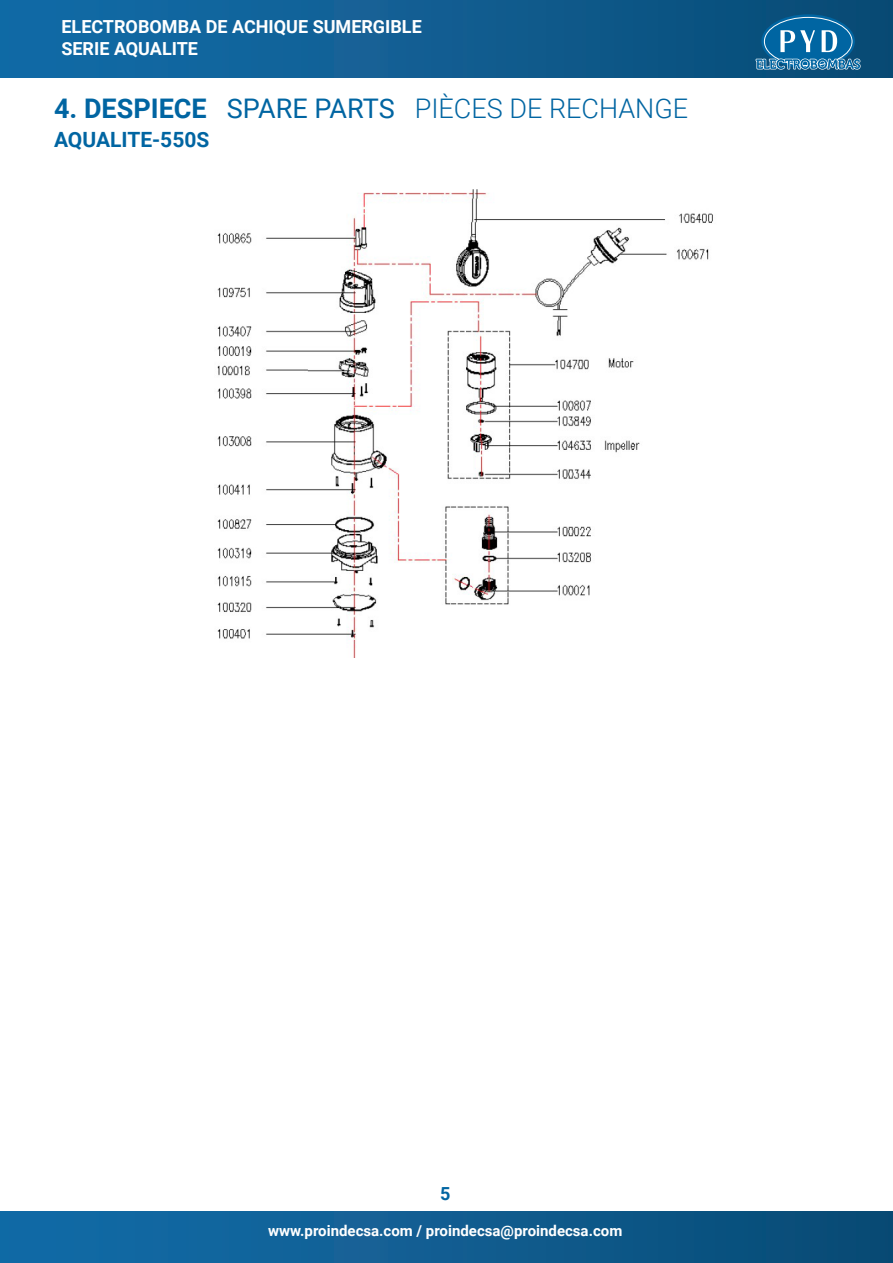
<style>
.page{position:relative;width:893px;height:1263px;background:#fff}
.page>*{position:absolute;margin:0;border:0;box-sizing:border-box;transform-origin:0 0}
.t1{font:300 27px "Roboto";color:#0065a2}
.t2{font:700 21px "Roboto";color:#0065a2}
.t3{font:700 18px/21.6px "Roboto";color:#fff}
.t4{font:700 18px "Roboto";color:#0065a2}
.t5{font:700 15px "Roboto";color:#fff}
.s1{font-weight:700}
.s2{font-weight:400}
</style>
<div class="page">
<div style="left:0;top:0;width:893px;height:77px;background:linear-gradient(to right,#146daa,#0a4b75)"></div>
<div style="left:0;top:1211px;width:893px;height:52px;background:linear-gradient(to right,#146daa,#0a4b75)"></div>
<svg style="left:761px;top:14px;width:94px;height:54px"></svg>
<svg style="left:755px;top:28px;width:106px;height:50px;background:#2e77a4"></svg>
<img style="left:217px;top:189px;width:496px;height:468px">
<p class="t3" style="left:61px;top:16px;width:362px">ELECTROBOMBA DE ACHIQUE SUMERGIBLE<br>SERIE AQUALITE</p>
<p class="t1" style="left:54px;top:90px;width:636px"><span class="s1">4. DESPIECE</span> <span class="s2">SPARE PARTS</span> PIÈCES DE RECHANGE</p>
<p class="t2" style="left:54px;top:125px;width:157px">AQUALITE-550S</p>
<p class="t4" style="left:440px;top:1181px;width:12px">5</p>
<p class="t5" style="left:268px;top:1220px;width:356px">www.proindecsa.com / proindecsa@proindecsa.com</p>
</div>
